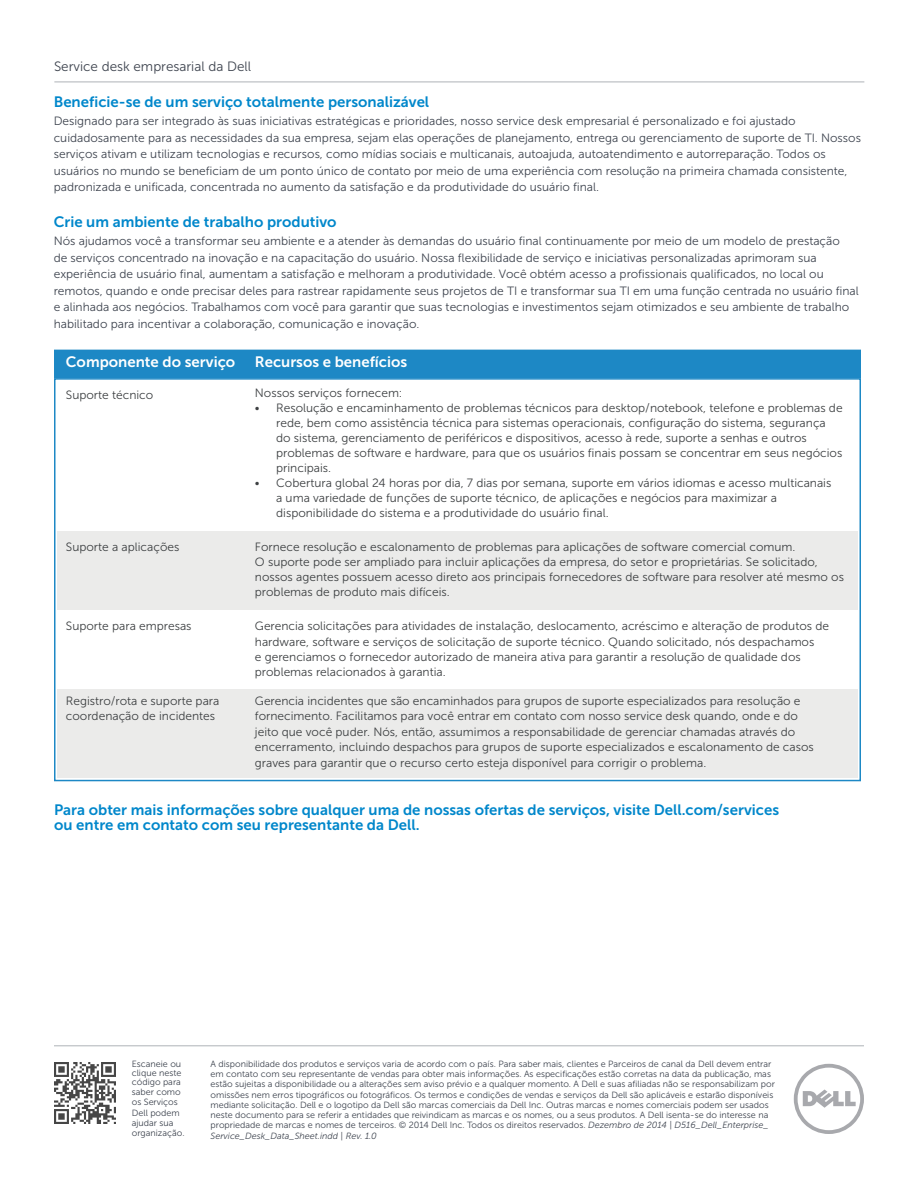
<style>
.page{position:relative;width:918px;height:1188px;background:#fff}
.page>*{position:absolute;margin:0;border:0;box-sizing:border-box;transform-origin:0 0}
.Paragraph_Style12{font:15px/15px "Museo Sans For Dell 700";color:#0087cb}
.Paragraph_Style6{font:15px "Museo Sans For Dell 700";color:#0087cb}
.Paragraph_Style5{font:15px "Museo Sans For Dell 700";color:#fff}
.Paragraph_Style5-2{font:13.5px "Museo Sans For Dell 300";color:#3e444f}
.Paragraph_Style5-3{font:12px/15.5px "Museo Sans For Dell 300";color:#3d4042}
.Paragraph_Style5-4{font:12px/16.5px "Museo Sans For Dell 300";color:#3e444f}
.Paragraph_Style23{font:12px/16.5px "Museo Sans For Dell 300";color:#3e444f}
.Paragraph_Style18{font:12px/15px "Museo Sans For Dell 300";color:#3d4042}
.Paragraph_Style20{font:12px/15px "Museo Sans For Dell 300";color:#3d4042}
.Paragraph_Style22{font:12px/15.5px "Museo Sans For Dell 300";color:#3d4042}
.Paragraph_Style6-2{font:12px "Museo Sans For Dell 300";color:#3d4042}
.Paragraph_Style5-5{font:9px/10.2px "Museo Sans For Dell 300";color:#3e444f}
.Paragraph_Style6-3{font:9px/10.2px "Museo Sans For Dell 300";color:#3e444f;text-align:justify}
.s1{font-style:italic}
</style>
<div class="page">
<svg style="left:794px;top:1064px;width:70px;height:70px"></svg>
<hr style="left:54px;top:1045px;width:810px;height:1px;background:#aeb3b8">
<hr style="left:54px;top:82px;width:810px;height:1px;background:#aeb3b8">
<div style="left:54px;top:378px;width:807px;height:403px;border:2px solid #1d88c5"></div>
<div style="left:57px;top:531px;width:801px;height:79px;background:#ebebea"></div>
<div style="left:55px;top:350px;width:805px;height:27px;background:#1d88c5"></div>
<div style="left:54px;top:350px;width:807px;height:28px;border:2px solid #1d88c5"></div>
<img style="left:54px;top:1062px;width:62px;height:62px">
<div style="left:57px;top:689px;width:801px;height:88px;background:#ebebea"></div>
<p class="Paragraph_Style5-2" style="left:54px;top:59px;width:199px">Service desk empresarial da Dell</p>
<p class="Paragraph_Style6" style="left:54px;top:94px;width:377px">Beneficie-se de um serviço totalmente personalizável</p>
<p class="Paragraph_Style23" style="left:54px;top:113px;width:809px">Designado para ser integrado às suas iniciativas estratégicas e prioridades, nosso service desk empresarial é personalizado e foi ajustado cuidadosamente para as necessidades da sua empresa, sejam elas operações de planejamento, entrega ou gerenciamento de suporte de TI. Nossos serviços ativam e utilizam tecnologias e recursos, como mídias sociais e multicanais, autoajuda, autoatendimento e autorreparação. Todos os usuários no mundo se beneficiam de um ponto único de contato por meio de uma experiência com resolução na primeira chamada consistente, padronizada e unificada, concentrada no aumento da satisfação e da produtividade do usuário final.</p>
<p class="Paragraph_Style6" style="left:54px;top:214px;width:284px">Crie um ambiente de trabalho produtivo</p>
<p class="Paragraph_Style5-4" style="left:54px;top:233px;width:807px">Nós ajudamos você a transformar seu ambiente e a atender às demandas do usuário final continuamente por meio de um modelo de prestação<br>de serviços concentrado na inovação e na capacitação do usuário. Nossa flexibilidade de serviço e iniciativas personalizadas aprimoram sua experiência de usuário final, aumentam a satisfação e melhoram a produtividade. Você obtém acesso a profissionais qualificados, no local ou remotos, quando e onde precisar deles para rastrear rapidamente seus projetos de TI e transformar sua TI em uma função centrada no usuário final e alinhada aos negócios. Trabalhamos com você para garantir que suas tecnologias e investimentos sejam otimizados e seu ambiente de trabalho habilitado para incentivar a colaboração, comunicação e inovação.</p>
<p class="Paragraph_Style5" style="left:66px;top:354px;width:171px">Componente do serviço</p>
<p class="Paragraph_Style5" style="left:255px;top:354px;width:154px">Recursos e benefícios</p>
<p class="Paragraph_Style5-3" style="left:66px;top:387px;width:89px">Suporte técnico</p>
<p class="Paragraph_Style6-2" style="left:255px;top:386px;width:149px">Nossos serviços fornecem:</p>
<p class="Paragraph_Style18" style="left:276px;top:401px;width:568px;text-indent:-21px">• Resolução e encaminhamento de problemas técnicos para desktop/notebook, telefone e problemas de rede, bem como assistência técnica para sistemas operacionais, configuração do sistema, segurança do sistema, gerenciamento de periféricos e dispositivos, acesso à rede, suporte a senhas e outros problemas de software e hardware, para que os usuários finais possam se concentrar em seus negócios principais.</p>
<p class="Paragraph_Style20" style="left:276px;top:476px;width:557px;text-indent:-21px">• Cobertura global 24 horas por dia, 7 dias por semana, suporte em vários idiomas e acesso multicanais a uma variedade de funções de suporte técnico, de aplicações e negócios para maximizar a disponibilidade do sistema e a produtividade do usuário final.</p>
<p class="Paragraph_Style5-3" style="left:255px;top:540px;width:591px;line-height:15px">Fornece resolução e escalonamento de problemas para aplicações de software comercial comum.<br>O suporte pode ser ampliado para incluir aplicações da empresa, do setor e proprietárias. Se solicitado, nossos agentes possuem acesso direto aos principais fornecedores de software para resolver até mesmo os problemas de produto mais difíceis.</p>
<p class="Paragraph_Style5-3" style="left:255px;top:618px;width:576px">Gerencia solicitações para atividades de instalação, deslocamento, acréscimo e alteração de produtos de hardware, software e serviços de solicitação de suporte técnico. Quando solicitado, nós despachamos<br>e gerenciamos o fornecedor autorizado de maneira ativa para garantir a resolução de qualidade dos problemas relacionados à garantia.</p>
<p class="Paragraph_Style5-3" style="left:255px;top:693px;width:560px">Gerencia incidentes que são encaminhados para grupos de suporte especializados para resolução e fornecimento. Facilitamos para você entrar em contato com nosso service desk quando, onde e do jeito que você puder. Nós, então, assumimos a responsabilidade de gerenciar chamadas através do encerramento, incluindo despachos para grupos de suporte especializados e escalonamento de casos graves para garantir que o recurso certo esteja disponível para corrigir o problema.</p>
<p class="Paragraph_Style5-3" style="left:66px;top:540px;width:115px">Suporte a aplicações</p>
<p class="Paragraph_Style5-3" style="left:66px;top:618px;width:127px">Suporte para empresas</p>
<p class="Paragraph_Style22" style="left:66px;top:693px;width:155px">Registro/rota e suporte para coordenação de incidentes</p>
<p class="Paragraph_Style12" style="left:54px;top:802px;width:727px">Para obter mais informações sobre qualquer uma de nossas ofertas de serviços, visite Dell.com/services ou entre em contato com seu representante da Dell.</p>
<p class="Paragraph_Style6-3" style="left:132px;top:1059px;width:51px;line-height:9px">Escaneie ou clique neste código para</p>
<p class="Paragraph_Style6-3" style="left:132px;top:1087px;width:54px;text-align:left">saber como os Serviços<br>Dell podem ajudar sua organização.</p>
<p class="Paragraph_Style5-5" style="left:211px;top:1059px;width:566px">A disponibilidade dos produtos e serviços varia de acordo com o país. Para saber mais, clientes e Parceiros de canal da Dell devem entrar em contato com seu representante de vendas para obter mais informações. As especificações estão corretas na data da publicação, mas estão sujeitas a disponibilidade ou a alterações sem aviso prévio e a qualquer momento. A Dell e suas afiliadas não se responsabilizam por omissões nem erros tipográficos ou fotográficos. Os termos e condições de vendas e serviços da Dell são aplicáveis e estarão disponíveis mediante solicitação. Dell e o logotipo da Dell são marcas comerciais da Dell Inc. Outras marcas e nomes comerciais podem ser usados neste documento para se referir a entidades que reivindicam as marcas e os nomes, ou a seus produtos. A Dell isenta-se do interesse na propriedade de marcas e nomes de terceiros. © 2014 Dell Inc. Todos os direitos reservados. <span class="s1">Dezembro de 2014 | D516_Dell_Enterprise_ Service_Desk_Data_Sheet.indd | Rev. 1.0</span></p>
</div>
